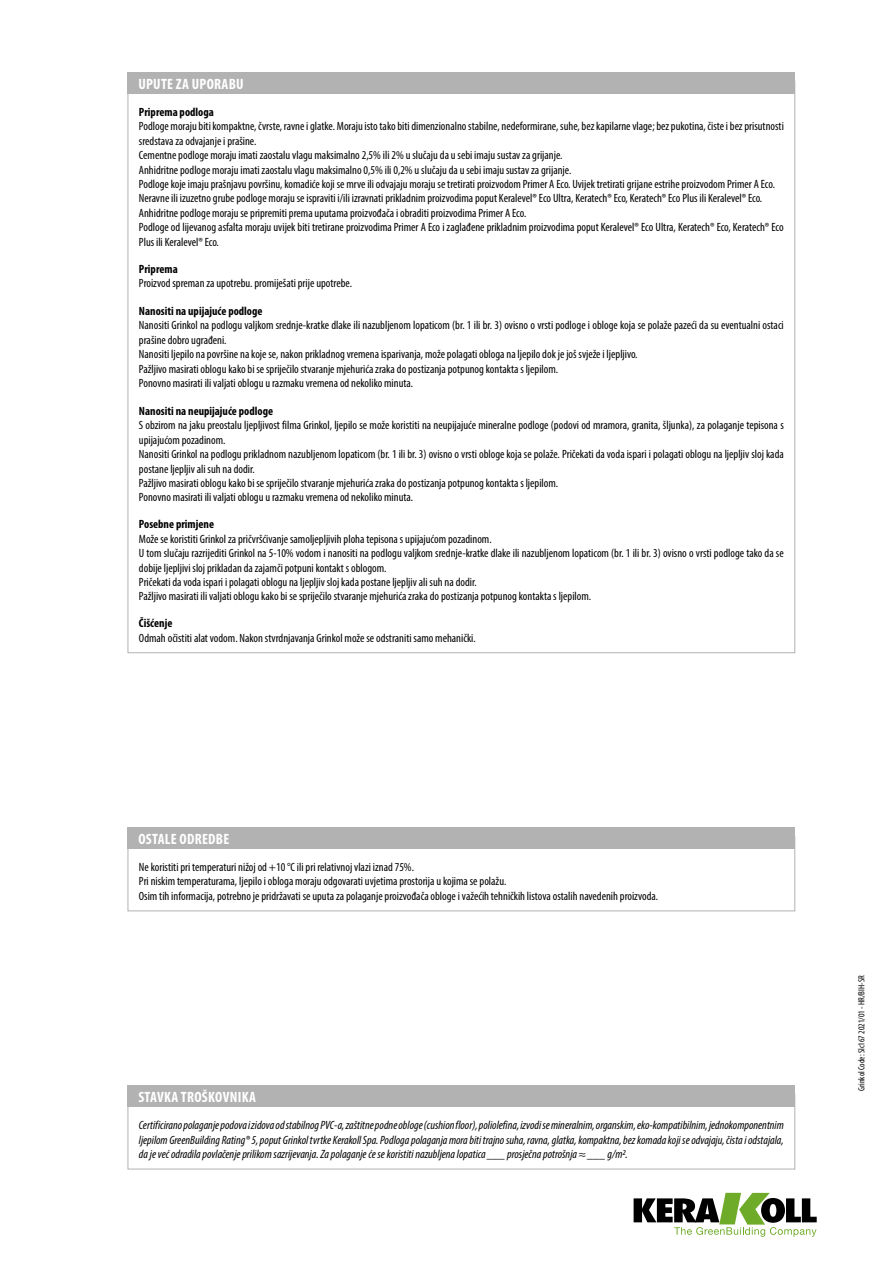
<style>
.page{position:relative;width:893px;height:1263px;background:#fff}
.page>*{position:absolute;margin:0;border:0;box-sizing:border-box;transform-origin:0 0}
.t1{font:700 condensed 15px "Myriad Pro";letter-spacing:.02em;color:#fff}
.t2{font:condensed 12px/14.4px "Myriad Pro";color:#000}
.t3{font:italic condensed 12px/14.4px "Myriad Pro";color:#000;text-align:justify}
.t4{font:700 condensed 12px "Myriad Pro";color:#000}
.t5{font:condensed 9px "Myriad Pro";color:#000}
</style>
<div class="page">
<svg style="left:634px;top:1193px;width:183px;height:44px"></svg>
<div style="left:128px;top:1094px;width:667px;height:75px;border:1px solid #b3b2b2"></div>
<div style="left:128px;top:1085px;width:667px;height:22px;background:#b3b2b2"></div>
<div style="left:128px;top:836px;width:667px;height:75px;border:1px solid #b3b2b2"></div>
<div style="left:128px;top:827px;width:667px;height:21px;background:#b3b2b2"></div>
<div style="left:128px;top:72px;width:667px;height:22px;background:#b3b2b2"></div>
<p class="t1" style="left:138px;top:74px;width:107px">UPUTE ZA UPORABU</p>
<p class="t4" style="left:139px;top:105px;width:76px">Priprema podloga</p>
<p class="t2" style="left:139px;top:119px;width:646px">Podloge moraju biti kompaktne, čvrste, ravne i glatke. Moraju isto tako biti dimenzionalno stabilne, nedeformirane, suhe, bez kapilarne vlage; bez pukotina, čiste i bez prisutnosti sredstava za odvajanje i prašine.<br>Cementne podloge moraju imati zaostalu vlagu maksimalno 2,5% ili 2% u slučaju da u sebi imaju sustav za grijanje.<br>Anhidritne podloge moraju imati zaostalu vlagu maksimalno 0,5% ili 0,2% u slučaju da u sebi imaju sustav za grijanje.<br>Podloge koje imaju prašnjavu površinu, komadiće koji se mrve ili odvajaju moraju se tretirati proizvodom Primer A Eco. Uvijek tretirati grijane estrihe proizvodom Primer A Eco.<br>Neravne ili izuzetno grube podloge moraju se ispraviti i/ili izravnati prikladnim proizvodima poput Keralevel® Eco Ultra, Keratech® Eco, Keratech® Eco Plus ili Keralevel® Eco.<br>Anhidritne podloge moraju se pripremiti prema uputama proizvođača i obraditi proizvodima Primer A Eco.<br>Podloge od lijevanog asfalta moraju uvijek biti tretirane proizvodima Primer A Eco i zaglađene prikladnim proizvodima poput Keralevel® Eco Ultra, Keratech® Eco, Keratech® Eco Plus ili Keralevel® Eco.</p>
<p class="t4" style="left:139px;top:261px;width:40px">Priprema</p>
<p class="t2" style="left:139px;top:276px;width:215px">Proizvod spreman za upotrebu. promiješati prije upotrebe.</p>
<p class="t4" style="left:139px;top:303px;width:125px">Nanositi na upijajuće podloge</p>
<p class="t2" style="left:139px;top:318px;width:646px">Nanositi Grinkol na podlogu valjkom srednje-kratke dlake ili nazubljenom lopaticom (br. 1 ili br. 3) ovisno o vrsti podloge i obloge koja se polaže pazeći da su eventualni ostaci prašine dobro ugrađeni.<br>Nanositi ljepilo na površine na koje se, nakon prikladnog vremena isparivanja, može polagati obloga na ljepilo dok je još svježe i ljepljivo.<br>Pažljivo masirati oblogu kako bi se spriječilo stvaranje mjehurića zraka do postizanja potpunog kontakta s ljepilom.<br>Ponovno masirati ili valjati oblogu u razmaku vremena od nekoliko minuta.</p>
<p class="t4" style="left:139px;top:403px;width:136px">Nanositi na neupijajuće podloge</p>
<p class="t2" style="left:139px;top:418px;width:646px">S obzirom na jaku preostalu ljepljivost filma Grinkol, ljepilo se može koristiti na neupijajuće mineralne podloge (podovi od mramora, granita, šljunka), za polaganje tepisona s upijajućom pozadinom.<br>Nanositi Grinkol na podlogu prikladnom nazubljenom lopaticom (br. 1 ili br. 3) ovisno o vrsti obloge koja se polaže. Pričekati da voda ispari i polagati oblogu na ljepljiv sloj kada postane ljepljiv ali suh na dodir.<br>Pažljivo masirati oblogu kako bi se spriječilo stvaranje mjehurića zraka do postizanja potpunog kontakta s ljepilom.<br>Ponovno masirati ili valjati oblogu u razmaku vremena od nekoliko minuta.</p>
<p class="t4" style="left:139px;top:517px;width:77px">Posebne primjene</p>
<p class="t2" style="left:139px;top:531px;width:646px">Može se koristiti Grinkol za pričvršćivanje samoljepljivih ploha tepisona s upijajućom pozadinom.<br>U tom slučaju razrijediti Grinkol na 5-10% vodom i nanositi na podlogu valjkom srednje-kratke dlake ili nazubljenom lopaticom (br. 1 ili br. 3) ovisno o vrsti podloge tako da se dobije ljepljivi sloj prikladan da zajamči potpuni kontakt s oblogom.<br>Pričekati da voda ispari i polagati oblogu na ljepljiv sloj kada postane ljepljiv ali suh na dodir.<br>Pažljivo masirati ili valjati oblogu kako bi se spriječilo stvaranje mjehurića zraka do postizanja potpunog kontakta s ljepilom.</p>
<p class="t4" style="left:139px;top:616px;width:35px">Čišćenje</p>
<p class="t2" style="left:139px;top:630px;width:338px">Odmah očistiti alat vodom. Nakon stvrdnjavanja Grinkol može se odstraniti samo mehanički.</p>
<p class="t1" style="left:138px;top:829px;width:93px">OSTALE ODREDBE</p>
<p class="t2" style="left:139px;top:860px;width:521px">Ne koristiti pri temperaturi nižoj od +10 °C ili pri relativnoj vlazi iznad 75%.<br>Pri niskim temperaturama, ljepilo i obloga moraju odgovarati uvjetima prostorija u kojima se polažu.<br>Osim tih informacija, potrebno je pridržavati se uputa za polaganje proizvođača obloge i važećih tehničkih listova ostalih navedenih proizvoda.</p>
<p class="t1" style="left:138px;top:1087px;width:119px">STAVKA TROŠKOVNIKA</p>
<p class="t3" style="left:139px;top:1118px;width:646px">Certificirano polaganje podova i zidova od stabilnog PVC-a, zaštitne podne obloge (cushion floor), poliolefina, izvodi se mineralnim, organskim, eko-kompatibilnim, jednokomponentnim ljepilom GreenBuilding Rating® 5, poput Grinkol tvrtke Kerakoll Spa. Podloga polaganja mora biti trajno suha, ravna, glatka, kompaktna, bez komada koji se odvajaju, čista i odstajala, da je već odradila povlačenje prilikom sazrijevanja. Za polaganje će se koristiti nazubljena lopatica ___ prosječna potrošnja ≈ ___ g/m2.</p>
<p class="t5" style="left:856px;top:1091px;width:117px;rotate:-90deg">Grinkol Code: Slc167 2021/01 - HR/BIH-SR</p>
</div>
